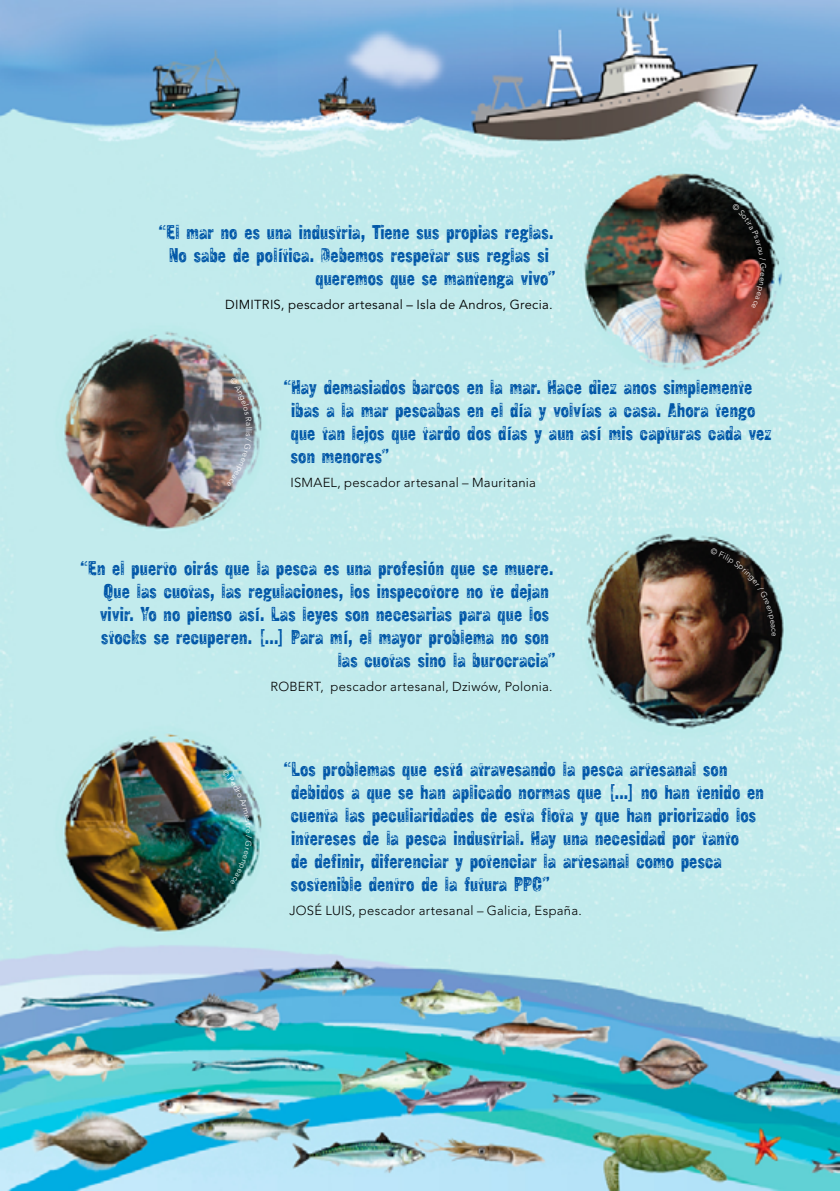
<style>
.page{position:relative;width:840px;height:1191px;background:#fff}
.page>*{position:absolute;margin:0;border:0;box-sizing:border-box;transform-origin:0 0}
.t1{font:20.6px/23px "Raw Normal";letter-spacing:.005em;color:#0056a7}
.t2{font:300 13px "Avenir LT Std";letter-spacing:.025em;color:#000}
.t3{font:13px "Avenir LT Std";letter-spacing:.02em;color:#000}
.s1{font-family:"Madawaska Jeans"}
.s2{font-family:"LL Rubber Grotesque OTF";font-size:16.6px}
.s3{font-family:"LL Rubber Grotesque OTF";font-size:16px}
</style>
<div class="page">
<img style="left:0;top:0;width:839px;height:1191px">
<svg style="left:710px;top:547px;width:65px;height:89px;background:#312e2c"></svg>
<svg style="left:226px;top:376px;width:26px;height:110px;background:#898d94"></svg>
<svg style="left:731px;top:203px;width:35px;height:105px;background:#573631"></svg>
<img style="left:222px;top:769px;width:30px;height:115px">
<p class="t1" style="left:159px;top:220px;width:395px"><span class="s1">“</span>El mar no es una industria, Tiene sus propias reglas.</p>
<p class="t1" style="left:169px;top:243px;width:381px">No sabe de pol<span class="s2">í</span>tica. Debemos respetar sus reglas si</p>
<p class="t1" style="left:315px;top:266px;width:241px">queremos que se mantenga vivo<span class="s1">”</span></p>
<p class="t3" style="left:225px;top:297px;width:329px">DIMITRIS, pescador artesanal – Isla de Andros, Grecia.</p>
<p class="t1" style="left:291px;top:375px;width:482px;text-indent:-7px"><span class="s1">“</span>Hay demasiados barcos en la mar. Hace diez anos simplemente ibas a la mar pescabas en el d<span class="s2">í</span>a y volv<span class="s2">í</span>as a casa. Ahora tengo que tan lejos que tardo dos d<span class="s2">í</span>as y aun as<span class="s2">í</span> mis capturas cada vez son menores<span class="s1">”</span></p>
<p class="t2" style="left:290px;top:474px;width:13px">Ismael</p>
<p class="t2" style="left:337px;top:474px;width:200px">, pescador artesanal – Mauritania</p>
<p class="t1" style="left:80px;top:556px;width:474px"><span class="s1">“</span>En el puerto oir<span class="s3">á</span>s que la pesca es una profesi<span class="s2">ó</span>n que se muere.</p>
<p class="t1" style="left:103px;top:579px;width:446px">Que las cuotas, las regulaciones, los inspecotore no te dejan</p>
<p class="t1" style="left:100px;top:602px;width:450px">vivir. Yo no pienso as<span class="s2">í</span>. Las leyes son necesarias para que los</p>
<p class="t1" style="left:101px;top:625px;width:449px">stocks se recuperen. <span class="s1">[</span>...<span class="s1">]</span> Para m<span class="s2">í</span>, el mayor problema no son</p>
<p class="t1" style="left:337px;top:648px;width:219px">las cuotas sino la burocracia<span class="s1">”</span></p>
<p class="t2" style="left:270px;top:679px;width:283px">ROBERT, pescador artesanal, Dziwów, Polonia.</p>
<p class="t1" style="left:291px;top:757px;width:474px;text-indent:-7px"><span class="s1">“</span>Los problemas que est<span class="s3">á</span> atravesando la pesca artesanal son debidos a que se han aplicado normas que <span class="s1">[</span>...<span class="s1">]</span> no han tenido en cuenta las peculiaridades de esta flota y que han priorizado los intereses de la pesca industrial. Hay una necesidad por tanto<br>de definir, diferenciar y potenciar la artesanal como pesca sostenible dentro de la futura PPC<span class="s1">”</span></p>
<p class="t2" style="left:289px;top:903px;width:293px">JOSÉ LUIS, pescador artesanal – Galicia, España.</p>
</div>
